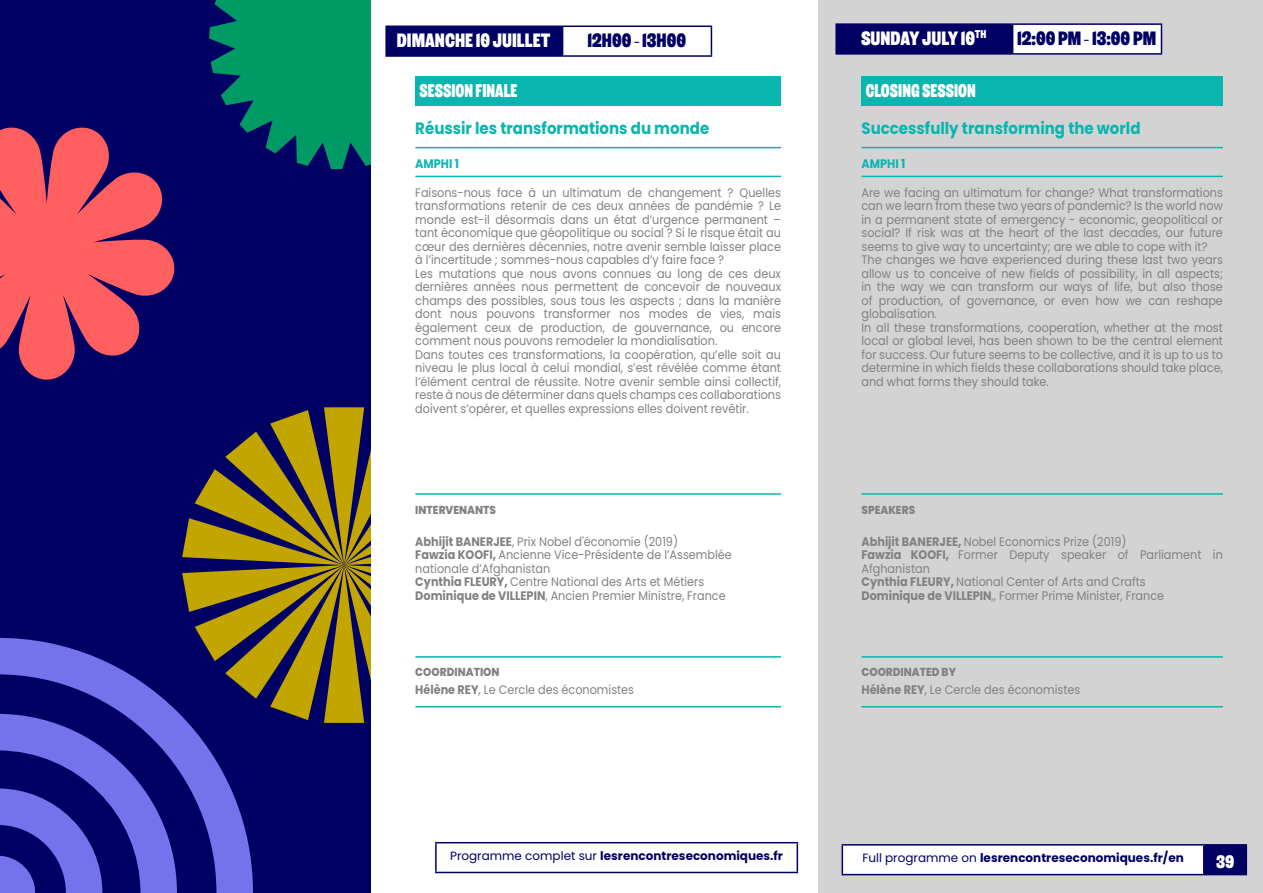
<style>
.page{position:relative;width:1263px;height:893px;background:#fff}
.page>*{position:absolute;margin:0;border:0;box-sizing:border-box;transform-origin:0 0}
.t1{font:900 22.5px "Salford Sans";color:#fff}
.t2{font:900 22.5px "Salford Sans";color:#000064}
.Numéro_session{font:900 21.45px "Salford Sans";color:#fff;scale:.91 1}
.t3{font:900 21px "Salford Sans";color:#fff}
.Titre_session_-_Neut{font:700 16.5px "Poppins";color:#09b5af;scale:.91 1}
.Note_de_cadrage{font:12.3px/13.5px "Poppins";color:#818181;text-align:justify;scale:.91 1}
.Note_de_cadrage_EN{font:12.3px/13.5px "Poppins";color:#818181;text-align:justify;scale:.91 1}
.Amphi_neutre{font:700 12.3px "Poppins";color:#09b5af;scale:.91 1}
.t4{font:700 12px "Poppins";color:#000064}
.Désignation_interven{font:800 11.55px "Poppins";color:#818181;scale:.91 1}
.s1{font-weight:700}
.s2{font-weight:400}
</style>
<div class="page">
<div style="left:0;top:0;width:383px;height:893px;background:#000064"></div>
<svg style="left:209px;top:0;width:162px;height:169px"></svg>
<div style="left:371px;top:0;width:446px;height:893px;background:#fff"></div>
<div style="left:819px;top:0;width:444px;height:893px;background:#d3d3d3"></div>
<div style="left:836px;top:24px;width:177px;height:30px;background:#000064"></div>
<div style="left:1013px;top:24px;width:148px;height:30px;background:#fff"></div>
<hr style="left:835px;top:23px;width:178px;height:2px;background:#000064">
<hr style="left:835px;top:25px;width:2px;height:28px;background:#000064">
<hr style="left:835px;top:53px;width:178px;height:2px;background:#000064">
<hr style="left:1013px;top:23px;width:149px;height:2px;background:#000064">
<svg style="left:1161px;top:25px;width:1px;height:28px"></svg>
<hr style="left:1013px;top:53px;width:149px;height:2px;background:#000064">
<div style="left:386px;top:26px;width:177px;height:30px;background:#000064"></div>
<hr style="left:385px;top:26px;width:178px;height:1px;background:#000064">
<hr style="left:385px;top:27px;width:2px;height:28px;background:#000064">
<hr style="left:385px;top:55px;width:178px;height:2px;background:#000064">
<hr style="left:563px;top:26px;width:149px;height:1px;background:#000064">
<svg style="left:711px;top:27px;width:1px;height:28px"></svg>
<hr style="left:563px;top:55px;width:149px;height:2px;background:#000064">
<hr style="left:435px;top:842px;width:363px;height:1px;background:#000064">
<hr style="left:796px;top:843px;width:2px;height:29px;background:#000064">
<hr style="left:435px;top:872px;width:363px;height:1px;background:#000064">
<div style="left:842px;top:845px;width:362px;height:30px;background:#fff"></div>
<div style="left:1204px;top:845px;width:42px;height:30px;background:#000064"></div>
<hr style="left:841px;top:844px;width:363px;height:2px;background:#000064">
<hr style="left:841px;top:846px;width:2px;height:28px;background:#000064">
<hr style="left:1204px;top:844px;width:43px;height:2px;background:#000064">
<svg style="left:1203px;top:846px;width:1px;height:28px"></svg>
<hr style="left:1245px;top:846px;width:2px;height:28px;background:#000064">
<hr style="left:841px;top:874px;width:363px;height:1px;background:#000064">
<hr style="left:1204px;top:874px;width:43px;height:1px;background:#000064">
<svg style="left:0;top:407px;width:506px;height:467px"></svg>
<svg style="left:0;top:638px;width:253px;height:255px"></svg>
<svg style="left:0;top:127px;width:175px;height:253px;fill:#ff5f5f"></svg>
<div style="left:415px;top:76px;width:366px;height:30px;background:#09b5af"></div>
<hr style="left:415px;top:147px;width:366px;height:1px;background:#09b5af">
<hr style="left:415px;top:176px;width:366px;height:1px;background:#09b5af">
<hr style="left:415px;top:493px;width:366px;height:2px;background:#09b5af">
<hr style="left:415px;top:656px;width:366px;height:2px;background:#09b5af">
<hr style="left:415px;top:706px;width:366px;height:1px;background:#09b5af">
<div style="left:861px;top:76px;width:362px;height:30px;background:#09b5af"></div>
<hr style="left:861px;top:147px;width:362px;height:1px;background:#09b5af">
<hr style="left:861px;top:656px;width:362px;height:2px;background:#09b5af">
<hr style="left:861px;top:706px;width:362px;height:1px;background:#09b5af">
<hr style="left:861px;top:176px;width:362px;height:1px;background:#09b5af">
<hr style="left:861px;top:493px;width:362px;height:2px;background:#09b5af">
<p class="t1" style="left:397px;top:27px;width:155px">DIMANCHE 10 JUILLET</p>
<p class="t2" style="left:588px;top:27px;width:100px">12H00 - 13H00</p>
<p class="t1" style="left:861px;top:24px;width:127px">SUNDAY JULY 10<sup>TH</sup></p>
<p class="t2" style="left:1017px;top:24px;width:141px">12:00 PM - 13:00 PM</p>
<p class="Numéro_session" style="left:420px;top:77px;width:109px">SESSION FINALE</p>
<p class="Titre_session_-_Neut" style="left:415px;top:119px;width:324px">Réussir les transformations du monde</p>
<p class="Amphi_neutre" style="left:415px;top:156px;width:50px">AMPHI 1</p>
<p class="Note_de_cadrage" style="left:415px;top:186px;width:403px">Faisons-nous face à un ultimatum de changement ? Quelles transformations retenir de ces deux années de pandémie ? Le monde est-il désormais dans un état d’urgence permanent – tant économique que géopolitique ou social ? Si le risque était au cœur des dernières décennies, notre avenir semble laisser place à l’incertitude ; sommes-nous capables d’y faire face ?</p>
<p class="Note_de_cadrage" style="left:415px;top:267px;width:403px">Les mutations que nous avons connues au long de ces deux dernières années nous permettent de concevoir de nouveaux champs des possibles, sous tous les aspects ; dans la manière dont nous pouvons transformer nos modes de vies, mais également ceux de production, de gouvernance, ou encore comment nous pouvons remodeler la mondialisation.</p>
<p class="Note_de_cadrage" style="left:415px;top:348px;width:403px">Dans toutes ces transformations, la coopération, qu’elle soit au niveau le plus local à celui mondial, s’est révélée comme étant l’élément central de réussite. Notre avenir semble ainsi collectif, reste à nous de déterminer dans quels champs ces collaborations doivent s’opérer, et quelles expressions elles doivent revêtir.</p>
<p class="Numéro_session" style="left:866px;top:77px;width:122px">CLOSING SESSION</p>
<p class="Titre_session_-_Neut" style="left:861px;top:119px;width:308px">Successfully transforming the world</p>
<p class="Amphi_neutre" style="left:861px;top:156px;width:50px">AMPHI 1</p>
<p class="Note_de_cadrage_EN" style="left:861px;top:186px;width:399px">Are we facing an ultimatum for change? What transformations can we learn from these two years of pandemic? Is the world now in a permanent state of emergency - economic, geopolitical or social? If risk was at the heart of the last decades, our future seems to give way to uncertainty; are we able to cope with it?</p>
<p class="Note_de_cadrage_EN" style="left:861px;top:253px;width:399px">The changes we have experienced during these last two years allow us to conceive of new fields of possibility, in all aspects; in the way we can transform our ways of life, but also those of production, of governance, or even how we can reshape globalisation.</p>
<p class="Note_de_cadrage_EN" style="left:861px;top:321px;width:399px">In all these transformations, cooperation, whether at the most local or global level, has been shown to be the central element for success. Our future seems to be collective, and it is up to us to determine in which fields these collaborations should take place, and what forms they should take.</p>
<p class="Désignation_interven" style="left:415px;top:504px;width:90px">INTERVENANTS</p>
<p class="Note_de_cadrage" style="left:415px;top:535px;width:290px"><span class="s1">Abhijit BANERJEE</span>, Prix Nobel d'économie (2019)</p>
<p class="Note_de_cadrage" style="left:415px;top:548px;width:349px"><span class="s1">Fawzia KOOFI,</span> Ancienne Vice-Présidente de l’Assemblée nationale d’Afghanistan</p>
<p class="Note_de_cadrage" style="left:415px;top:575px;width:319px"><span class="s1">Cynthia FLEURY,</span> Centre National des Arts et Métiers</p>
<p class="Note_de_cadrage" style="left:415px;top:589px;width:343px"><span class="s1">Dominique de VILLEPIN</span>, Ancien Premier Ministre, France</p>
<p class="Désignation_interven" style="left:415px;top:666px;width:94px">COORDINATION</p>
<p class="Note_de_cadrage" style="left:415px;top:683px;width:242px"><span class="s1">Hélène REY</span>, Le Cercle des économistes</p>
<p class="Désignation_interven" style="left:861px;top:504px;width:61px">SPEAKERS</p>
<p class="Note_de_cadrage_EN" style="left:861px;top:535px;width:293px"><span class="s1">Abhijit BANERJEE,</span> Nobel Economics Prize (2019)</p>
<p class="Note_de_cadrage_EN" style="left:861px;top:548px;width:399px"><span class="s1">Fawzia KOOFI,</span> Former Deputy speaker of Parliament in<br>Afghanistan</p>
<p class="Note_de_cadrage_EN" style="left:861px;top:575px;width:314px"><span class="s1">Cynthia FLEURY,</span> National Center of Arts and Crafts</p>
<p class="Note_de_cadrage" style="left:861px;top:589px;width:334px"><span class="s1">Dominique de VILLEPIN</span>,, Former Prime Minister, France</p>
<p class="Désignation_interven" style="left:861px;top:666px;width:105px">COORDINATED BY</p>
<p class="Note_de_cadrage" style="left:861px;top:683px;width:242px"><span class="s1">Hélène REY</span>, Le Cercle des économistes</p>
<p class="t4" style="left:450px;top:849px;width:334px"><span class="s2">Programme complet sur</span> lesrencontreseconomiques.fr</p>
<p class="t4" style="left:862px;top:851px;width:323px"><span class="s2">Full programme on</span> lesrencontreseconomiques.fr/en</p>
<h3 class="t3" style="left:1216px;top:848px;width:20px">39</h3>
</div>
